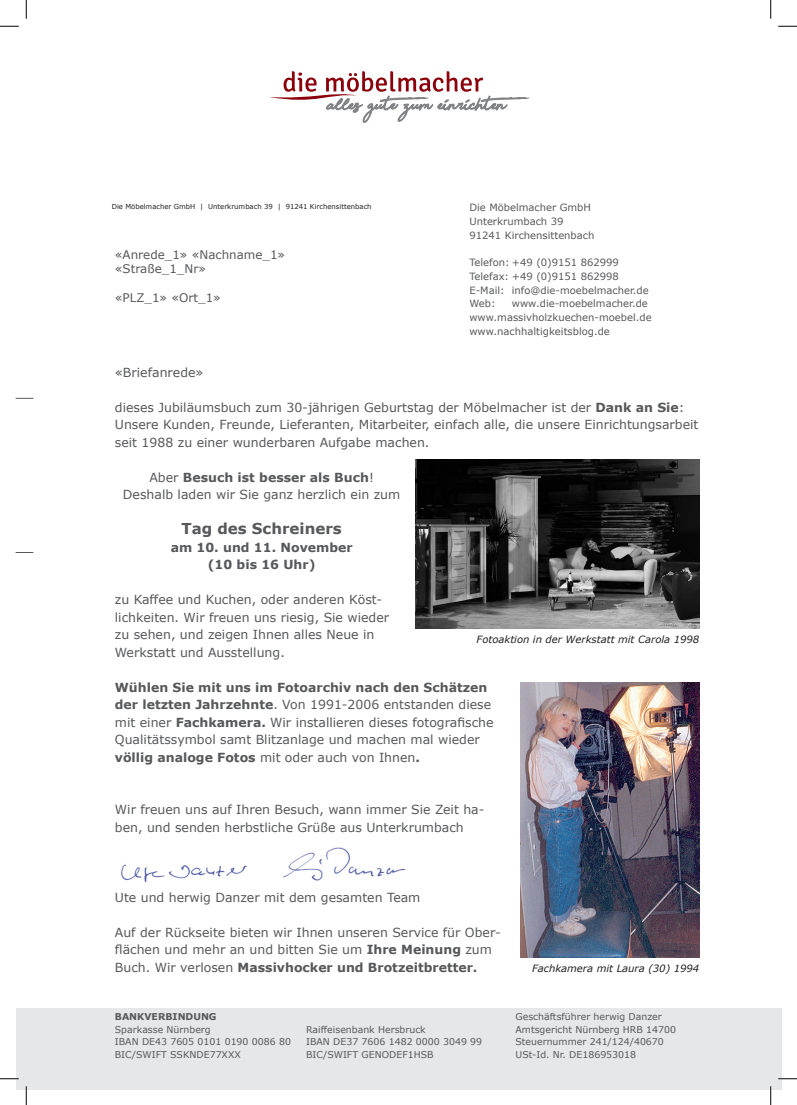
<style>
.page{position:relative;width:797px;height:1105px;background:#fff}
.page>*{position:absolute;margin:0;border:0;box-sizing:border-box;transform-origin:0 0}
.t1{font:700 15px "Verdana";color:#57585a}
.t2{font:12.5px/17.5px "Verdana";color:#57585a}
.t3{font:700 12.5px/17.5px "Verdana";color:#57585a;text-align:center}
.t4{font:11.88px/14.2px "Verdana";color:#57585a}
.t5{font:10px/13.8px "Verdana";color:#57585a}
.t6{font:italic 10px "Verdana";color:#231f20}
.t7{font:9.38px/12.5px "Verdana";color:#57585a}
.t8{font:700 9.38px "Verdana";color:#57585a}
.t9{font:6.88px "Verdana";color:#231f20}
.s1{font-weight:700}
</style>
<div class="page">
<div style="left:16px;top:1008px;width:765px;height:81px;background:#e6e7e9"></div>
<svg style="left:16px;top:398px;width:17px;height:1px"></svg>
<svg style="left:269px;top:71px;width:259px;height:52px"></svg>
<img style="left:521px;top:682px;width:178px;height:275px">
<img style="left:121px;top:847px;width:285px;height:35px">
<img style="left:415px;top:460px;width:284px;height:168px">
<svg style="left:16px;top:552px;width:17px;height:1px"></svg>
<svg style="left:0;top:25px;width:19px;height:2px"></svg>
<svg style="left:778px;top:25px;width:19px;height:2px"></svg>
<svg style="left:0;top:1078px;width:19px;height:1px"></svg>
<svg style="left:778px;top:1078px;width:19px;height:1px"></svg>
<svg style="left:25px;top:0;width:2px;height:19px"></svg>
<svg style="left:25px;top:1086px;width:2px;height:19px"></svg>
<svg style="left:770px;top:0;width:1px;height:19px"></svg>
<svg style="left:770px;top:1086px;width:1px;height:19px"></svg>
<p class="t9" style="left:112px;top:201px;width:261px">Die Möbelmacher GmbH | Unterkrumbach 39 | 91241 Kirchensittenbach</p>
<p class="t4" style="left:115px;top:247px;width:172px">«Anrede_1» «Nachname_1» «Straße_1_Nr»</p>
<p class="t4" style="left:115px;top:290px;width:108px">«PLZ_1» «Ort_1»</p>
<p class="t5" style="left:469px;top:200px;width:126px">Die Möbelmacher GmbH<br>Unterkrumbach 39<br>91241 Kirchensittenbach</p>
<p class="t5" style="left:469px;top:255px;width:181px">Telefon: +49 (0)9151 862999<br>Telefax: +49 (0)9151 862998<br>E-Mail: info@die-moebelmacher.de<br>Web:</p>
<p class="t5" style="left:469px;top:297px;width:184px;text-indent:42px">www.die-moebelmacher.de www.massivholzkuechen-moebel.de www.nachhaltigkeitsblog.de</p>
<p class="t2" style="left:115px;top:363px;width:90px">«Briefanrede»</p>
<p class="t2" style="left:115px;top:398px;width:585px">dieses Jubiläumsbuch zum 30-jährigen Geburtstag der Möbelmacher ist der <span class="s1">Dank an Sie</span>:<br>Unsere Kunden, Freunde, Lieferanten, Mitarbeiter, einfach alle, die unsere Einrichtungsarbeit seit 1988 zu einer wunderbaren Aufgabe machen.</p>
<p class="t2" style="left:123px;top:468px;width:279px;text-align:center">Aber <span class="s1">Besuch ist besser als Buch</span>!<br>Deshalb laden wir Sie ganz herzlich ein zum</p>
<p class="t1" style="left:182px;top:518px;width:162px">Tag des Schreiners</p>
<p class="t3" style="left:171px;top:538px;width:183px">am 10. und 11. November (10 bis 16 Uhr)</p>
<p class="t2" style="left:115px;top:591px;width:276px">zu Kaffee und Kuchen, oder anderen Köst&shy;lichkeiten. Wir freuen uns riesig, Sie wieder zu sehen, und zeigen Ihnen alles Neue in Werkstatt und Ausstellung.</p>
<p class="t2" style="left:115px;top:678px;width:380px"><span class="s1">Wühlen Sie mit uns im Fotoarchiv nach den Schätzen der letzten Jahrzehnte</span>. Von 1991-2006 entstanden diese mit einer <span class="s1">Fachkamera.</span> Wir installieren dieses fotografische Qualitätssymbol samt Blitzanlage und machen mal wieder <span class="s1">völlig analoge Fotos</span> mit oder auch von Ihnen<span class="s1">.</span></p>
<p class="t6" style="left:476px;top:633px;width:224px">Fotoaktion in der Werkstatt mit Carola 1998</p>
<p class="t2" style="left:115px;top:801px;width:371px">Wir freuen uns auf Ihren Besuch, wann immer Sie Zeit ha&shy;ben, und senden herbstliche Grüße aus Unterkrumbach</p>
<p class="t2" style="left:115px;top:888px;width:307px">Ute und herwig Danzer mit dem gesamten Team</p>
<p class="t2" style="left:115px;top:923px;width:387px">Auf der Rückseite bieten wir Ihnen unseren Service für Ober&shy;flächen und mehr an und bitten Sie um <span class="s1">Ihre Meinung</span> zum<br>Buch. Wir verlosen <span class="s1">Massivhocker und Brotzeitbretter.</span></p>
<p class="t8" style="left:115px;top:1010px;width:103px">BANKVERBINDUNG</p>
<p class="t7" style="left:115px;top:1023px;width:178px">Sparkasse Nürnberg<br>IBAN DE43 7605 0101 0190 0086 80<br>BIC/SWIFT SSKNDE77XXX</p>
<p class="t7" style="left:306px;top:1023px;width:178px">Raiffeisenbank Hersbruck<br>IBAN DE37 7606 1482 0000 3049 99<br>BIC/SWIFT GENODEF1HSB</p>
<p class="t6" style="left:532px;top:961px;width:169px">Fachkamera mit Laura (30) 1994</p>
<p class="t7" style="left:515px;top:1010px;width:162px">Geschäftsführer herwig Danzer<br>Amtsgericht Nürnberg HRB 14700<br>Steuernummer 241/124/40670<br>USt-Id. Nr. DE186953018</p>
</div>
